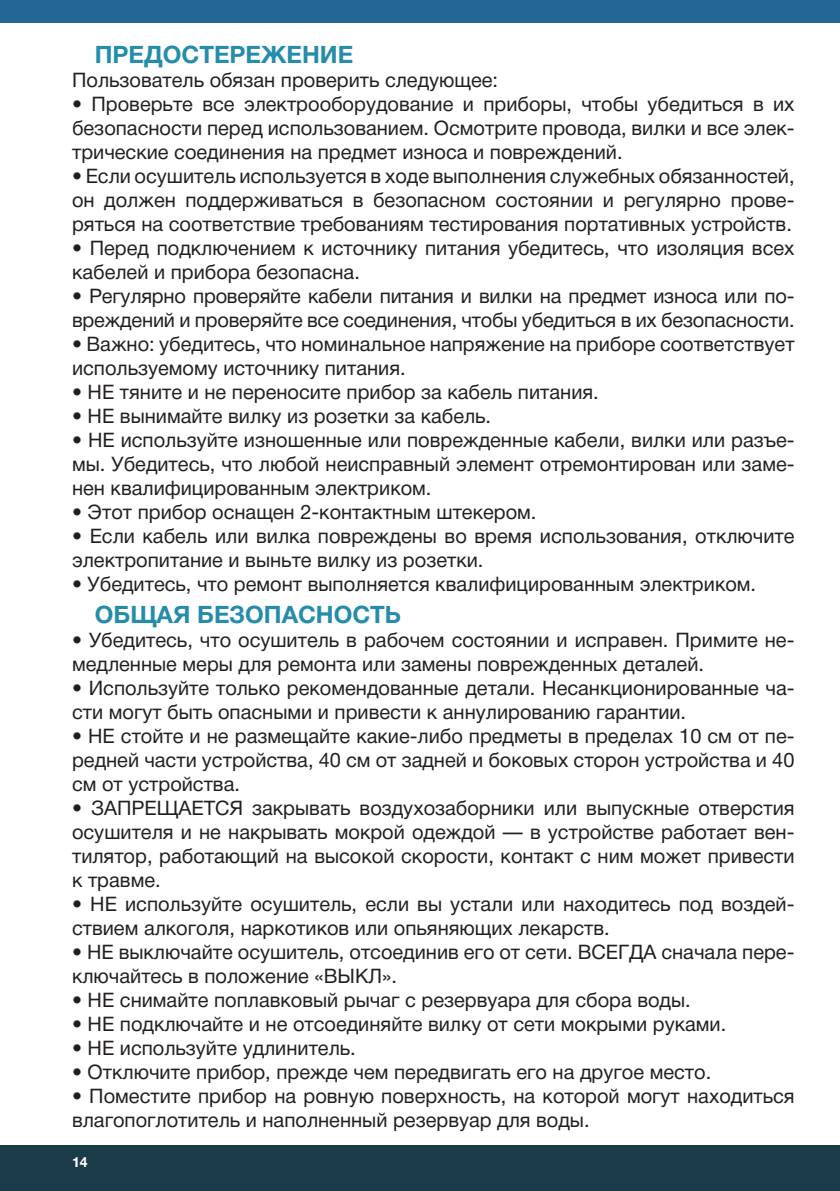
<style>
.page{position:relative;width:840px;height:1191px;background:#fff}
.page>*{position:absolute;margin:0;border:0;box-sizing:border-box;transform-origin:0 0}
.титул{font:700 24px "Helvetica Neue Cyr";color:#258daa}
.t1{font:20px/24px "Helvetica Neue Cyr";color:#231f20}
.t2{font:700 14px "Helvetica Neue Cyr";color:#fff}
</style>
<div class="page">
<div style="left:0;top:0;width:839px;height:23px;background:#226695"></div>
<div style="left:0;top:1145px;width:839px;height:46px;background:#1a3c49"></div>
<p class="титул" style="left:95px;top:41px;width:260px">ПРЕДОСТЕРЕЖЕНИЕ</p>
<p class="t1" style="left:72px;top:68px;width:427px">Пользователь обязан проверить следующее:</p>
<p class="t1" style="left:72px;top:92px;width:723px;text-align:justify">• Проверьте все электрооборудование и приборы, чтобы убедиться в их безопасности перед использованием. Осмотрите провода, вилки и все элек&shy;трические соединения на предмет износа и повреждений.</p>
<p class="t1" style="left:72px;top:164px;width:723px;text-align:justify">• Если осушитель используется в ходе выполнения служебных обязанностей, он должен поддерживаться в безопасном состоянии и регулярно прове&shy;ряться на соответствие требованиям тестирования портативных устройств.</p>
<p class="t1" style="left:72px;top:236px;width:723px">• Перед подключением к источнику питания убедитесь, что изоляция всех кабелей и прибора безопасна.</p>
<p class="t1" style="left:72px;top:284px;width:723px">• Регулярно проверяйте кабели питания и вилки на предмет износа или по&shy;вреждений и проверяйте все соединения, чтобы убедиться в их безопасности.</p>
<p class="t1" style="left:72px;top:332px;width:723px">• Важно: убедитесь, что номинальное напряжение на приборе соответствует используемому источнику питания.</p>
<p class="t1" style="left:72px;top:380px;width:528px">• НЕ тяните и не переносите прибор за кабель питания.</p>
<p class="t1" style="left:72px;top:404px;width:420px">• НЕ вынимайте вилку из розетки за кабель.</p>
<p class="t1" style="left:72px;top:428px;width:723px;text-align:justify">• НЕ используйте изношенные или поврежденные кабели, вилки или разъе&shy;мы. Убедитесь, что любой неисправный элемент отремонтирован или заме&shy;нен квалифицированным электриком.</p>
<p class="t1" style="left:72px;top:500px;width:465px">• Этот прибор оснащен 2-контактным штекером.</p>
<p class="t1" style="left:72px;top:524px;width:723px">• Если кабель или вилка повреждены во время использования, отключите электропитание и выньте вилку из розетки.</p>
<p class="t1" style="left:72px;top:572px;width:685px">• Убедитесь, что ремонт выполняется квалифицированным электриком.</p>
<p class="титул" style="left:95px;top:601px;width:307px">ОБЩАЯ БЕЗОПАСНОСТЬ</p>
<p class="t1" style="left:72px;top:628px;width:723px">• Убедитесь, что осушитель в рабочем состоянии и исправен. Примите не&shy;медленные меры для ремонта или замены поврежденных деталей.</p>
<p class="t1" style="left:72px;top:676px;width:723px">• Используйте только рекомендованные детали. Несанкционированные ча&shy;сти могут быть опасными и привести к аннулированию гарантии.</p>
<p class="t1" style="left:72px;top:724px;width:723px;text-align:justify">• НЕ стойте и не размещайте какие-либо предметы в пределах 10 см от пе&shy;редней части устройства, 40 см от задней и боковых сторон устройства и 40 см от устройства.</p>
<p class="t1" style="left:72px;top:796px;width:723px;text-align:justify">• ЗАПРЕЩАЕТСЯ закрывать воздухозаборники или выпускные отверстия осушителя и не накрывать мокрой одеждой — в устройстве работает вен&shy;тилятор, работающий на высокой скорости, контакт с ним может привести к травме.</p>
<p class="t1" style="left:72px;top:892px;width:723px">• НЕ используйте осушитель, если вы устали или находитесь под воздей&shy;ствием алкоголя, наркотиков или опьяняющих лекарств.</p>
<p class="t1" style="left:72px;top:940px;width:723px">• НЕ выключайте осушитель, отсоединив его от сети. ВСЕГДА сначала пере&shy;ключайтесь в положение «ВЫКЛ».</p>
<p class="t1" style="left:72px;top:988px;width:619px">• НЕ снимайте поплавковый рычаг с резервуара для сбора воды.</p>
<p class="t1" style="left:72px;top:1012px;width:655px">• НЕ подключайте и не отсоединяйте вилку от сети мокрыми руками.</p>
<p class="t1" style="left:72px;top:1036px;width:285px">• НЕ используйте удлинитель.</p>
<p class="t1" style="left:72px;top:1060px;width:640px">• Отключите прибор, прежде чем передвигать его на другое место.</p>
<p class="t1" style="left:72px;top:1084px;width:723px">• Поместите прибор на ровную поверхность, на которой могут находиться влагопоглотитель и наполненный резервуар для воды.</p>
<p class="t2" style="left:72px;top:1154px;width:17px">14</p>
</div>
